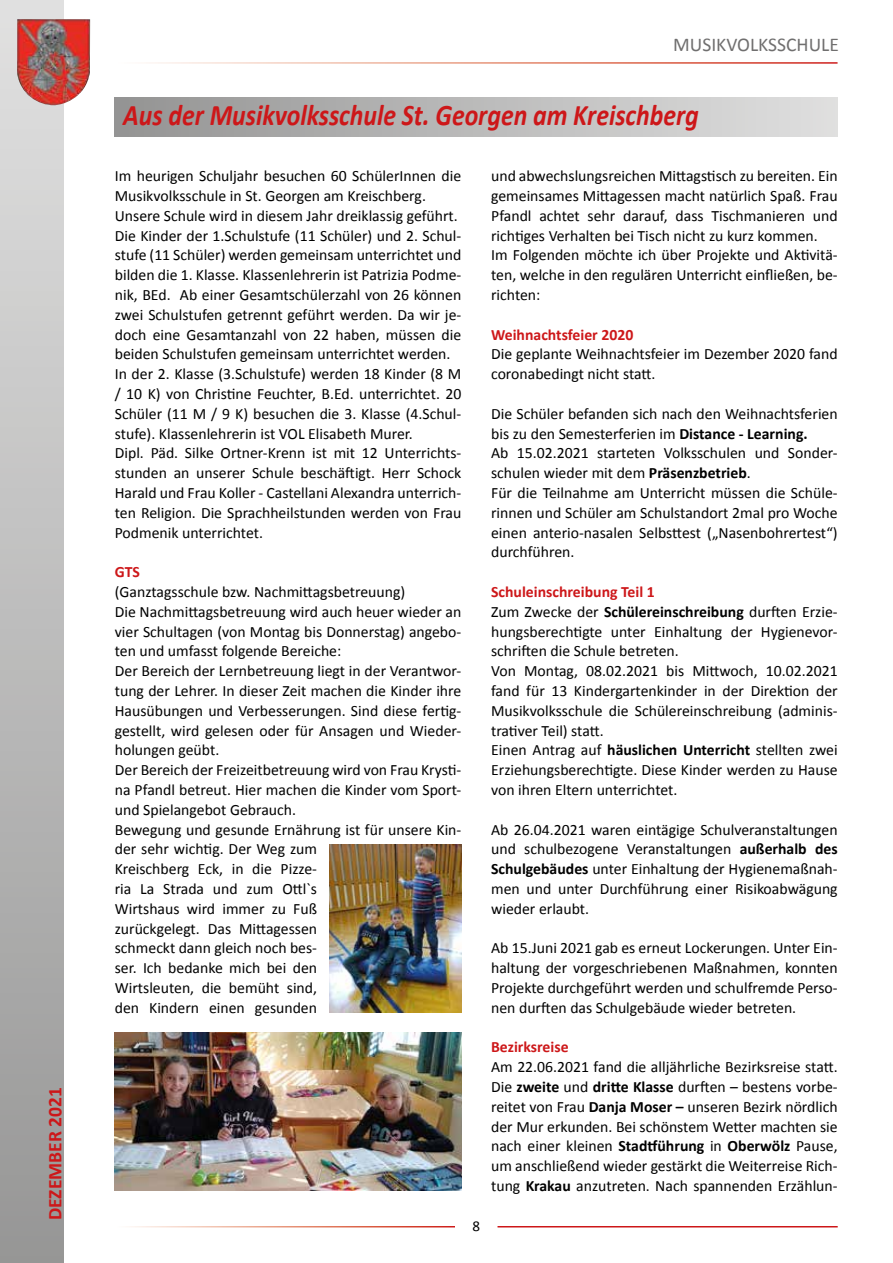
<style>
.page{position:relative;width:893px;height:1263px;background:#fff}
.page>*{position:absolute;margin:0;border:0;box-sizing:border-box;transform-origin:0 0}
.t1{font:italic 700 30px "Calibri";color:#cd1719;scale:.86 1}
.t2{font:19.5px "Calibri";color:#706f6f}
.t3{font:700 19.5px "Calibri";color:#cd1719}
.t4{font:15.75px/19.8px "Calibri";color:#000}
.t5{font:700 15.75px "Calibri";color:#cd1719}
.t6{font:15px "Calibri";color:#000}
.s1{font-weight:700}
.s2{font-weight:700;color:#cd1719}
</style>
<div class="page">
<div style="left:0;top:0;width:64px;height:1263px;background:linear-gradient(to bottom,#e1e1e1,#979796)"></div>
<img style="left:17px;top:19px;width:73px;height:86px">
<hr style="left:497px;top:1226px;width:341px;height:1px;background:#cd1719">
<div style="left:115px;top:98px;width:723px;height:38px;background:linear-gradient(to right,#949494,#e0e0e0)"></div>
<img style="left:115px;top:1033px;width:346px;height:158px">
<img style="left:330px;top:845px;width:131px;height:168px">
<p class="t3" style="left:43px;top:1220px;width:134px;rotate:-90deg">DEZEMBER 2021</p>
<p class="t2" style="left:673px;top:33px;width:167px">MUSIKVOLKSSCHULE</p>
<h1 class="t1" style="left:123px;top:96px;width:671px">Aus der Musikvolksschule St. Georgen am Kreischberg</h1>
<p class="t4" style="left:115px;top:165px;width:348px">Im heurigen Schuljahr besuchen 60 SchülerInnen die Musikvolksschule in St. Georgen am Kreischberg.<br>Unsere Schule wird in diesem Jahr dreiklassig geführt.<br>Die Kinder der 1.Schulstufe (11 Schüler) und 2. Schul&shy;stufe (11 Schüler) werden gemeinsam unterrichtet und bilden die 1. Klasse. Klassenlehrerin ist Patrizia Podme&shy;nik, BEd. Ab einer Gesamtschülerzahl von 26 können zwei Schulstufen getrennt geführt werden. Da wir je&shy;doch eine Gesamtanzahl von 22 haben, müssen die beiden Schulstufen gemeinsam unterrichtet werden.<br>In der 2. Klasse (3.Schulstufe) werden 18 Kinder (8 M / 10 K) von Christine Feuchter, B.Ed. unterrichtet. 20<br>Schüler (11 M / 9 K) besuchen die 3. Klasse (4.Schul&shy;stufe). Klassenlehrerin ist VOL Elisabeth Murer.<br>Dipl. Päd. Silke Ortner-Krenn ist mit 12 Unterrichts&shy;stunden an unserer Schule beschäftigt. Herr Schock Harald und Frau Koller - Castellani Alexandra unterrich&shy;ten Religion. Die Sprachheilstunden werden von Frau Podmenik unterrichtet.</p>
<p class="t5" style="left:115px;top:562px;width:27px">GTS</p>
<p class="t4" style="left:115px;top:581px;width:348px">(Ganztagsschule bzw. Nachmittagsbetreuung)<br>Die Nachmittagsbetreuung wird auch heuer wieder an vier Schultagen (von Montag bis Donnerstag) angebo&shy;ten und umfasst folgende Bereiche:<br>Der Bereich der Lernbetreuung liegt in der Verantwor&shy;tung der Lehrer. In dieser Zeit machen die Kinder ihre Hausübungen und Verbesserungen. Sind diese fertig&shy;gestellt, wird gelesen oder für Ansagen und Wieder&shy;holungen geübt.<br>Der Bereich der Freizeitbetreuung wird von Frau Krysti&shy;na Pfandl betreut. Hier machen die Kinder vom Sport&shy;und Spielangebot Gebrauch.<br>Bewegung und gesunde Ernährung ist für unsere Kin&shy;der sehr wichtig. Der Weg zum<br>Kreischberg Eck, in die Pizze-<br>ria La Strada und zum Ottl`s<br>Wirtshaus wird immer zu Fuß<br>zurückgelegt. Das Mittagessen<br>schmeckt dann gleich noch bes-<br>ser. Ich bedanke mich bei den<br>Wirtsleuten, die bemüht sind,<br>den Kindern einen gesunden</p>
<p class="t6" style="left:472px;top:1216px;width:9px">8</p>
<p class="t4" style="left:491px;top:165px;width:348px">und abwechslungsreichen Mittagstisch zu bereiten. Ein gemeinsames Mittagessen macht natürlich Spaß. Frau Pfandl achtet sehr darauf, dass Tischmanieren und richtiges Verhalten bei Tisch nicht zu kurz kommen.<br>Im Folgenden möchte ich über Projekte und Aktivitä&shy;ten, welche in den regulären Unterricht einfließen, be&shy;richten:</p>
<p class="t5" style="left:491px;top:325px;width:144px">Weihnachtsfeier 2020</p>
<p class="t4" style="left:491px;top:343px;width:348px">Die geplante Weihnachtsfeier im Dezember 2020 fand coronabedingt nicht statt.</p>
<p class="t4" style="left:491px;top:403px;width:348px">Die Schüler befanden sich nach den Weihnachtsferien bis zu den Semesterferien im <span class="s1">Distance - Learning.<br></span>Ab 15.02.2021 starteten Volksschulen und Sonder&shy;schulen wieder mit dem <span class="s1">Präsenzbetrieb</span>.<br>Für die Teilnahme am Unterricht müssen die Schüle&shy;rinnen und Schüler am Schulstandort 2mal pro Woche einen anterio-nasalen Selbsttest („Nasenbohrertest“) durchführen.</p>
<p class="t4" style="left:491px;top:581px;width:348px"><span class="s2">Schuleinschreibung Teil 1<br></span>Zum Zwecke der <span class="s1">Schülereinschreibung</span> durften Erzie&shy;hungsberechtigte unter Einhaltung der Hygienevor&shy;schriften die Schule betreten.<br>Von Montag, 08.02.2021 bis Mittwoch, 10.02.2021 fand für 13 Kindergartenkinder in der Direktion der Musikvolksschule die Schülereinschreibung (adminis&shy;trativer Teil) statt.<br>Einen Antrag auf <span class="s1">häuslichen Unterricht</span> stellten zwei Erziehungsberechtigte. Diese Kinder werden zu Hause von ihren Eltern unterrichtet.</p>
<p class="t4" style="left:491px;top:819px;width:348px;text-align:justify">Ab 26.04.2021 waren eintägige Schulveranstaltungen und schulbezogene Veranstaltungen <span class="s1">außerhalb des Schulgebäudes</span> unter Einhaltung der Hygienemaßnah&shy;men und unter Durchführung einer Risikoabwägung wieder erlaubt.</p>
<p class="t4" style="left:491px;top:937px;width:348px;text-align:justify">Ab 15.Juni 2021 gab es erneut Lockerungen. Unter Ein&shy;haltung der vorgeschriebenen Maßnahmen, konnten Projekte durchgeführt werden und schulfremde Perso&shy;nen durften das Schulgebäude wieder betreten.</p>
<p class="t5" style="left:491px;top:1037px;width:79px">Bezirksreise</p>
<p class="t4" style="left:491px;top:1056px;width:348px;text-align:justify">Am 22.06.2021 fand die alljährliche Bezirksreise statt.<br>Die <span class="s1">zweite</span> und <span class="s1">dritte Klasse</span> durften – bestens vorbe&shy;reitet von Frau <span class="s1">Danja Moser –</span> unseren Bezirk nördlich der Mur erkunden. Bei schönstem Wetter machten sie nach einer kleinen <span class="s1">Stadtführung</span> in <span class="s1">Oberwölz</span> Pause, um anschließend wieder gestärkt die Weiterreise Rich&shy;tung <span class="s1">Krakau</span> anzutreten. Nach spannenden Erzählun-</p>
</div>
